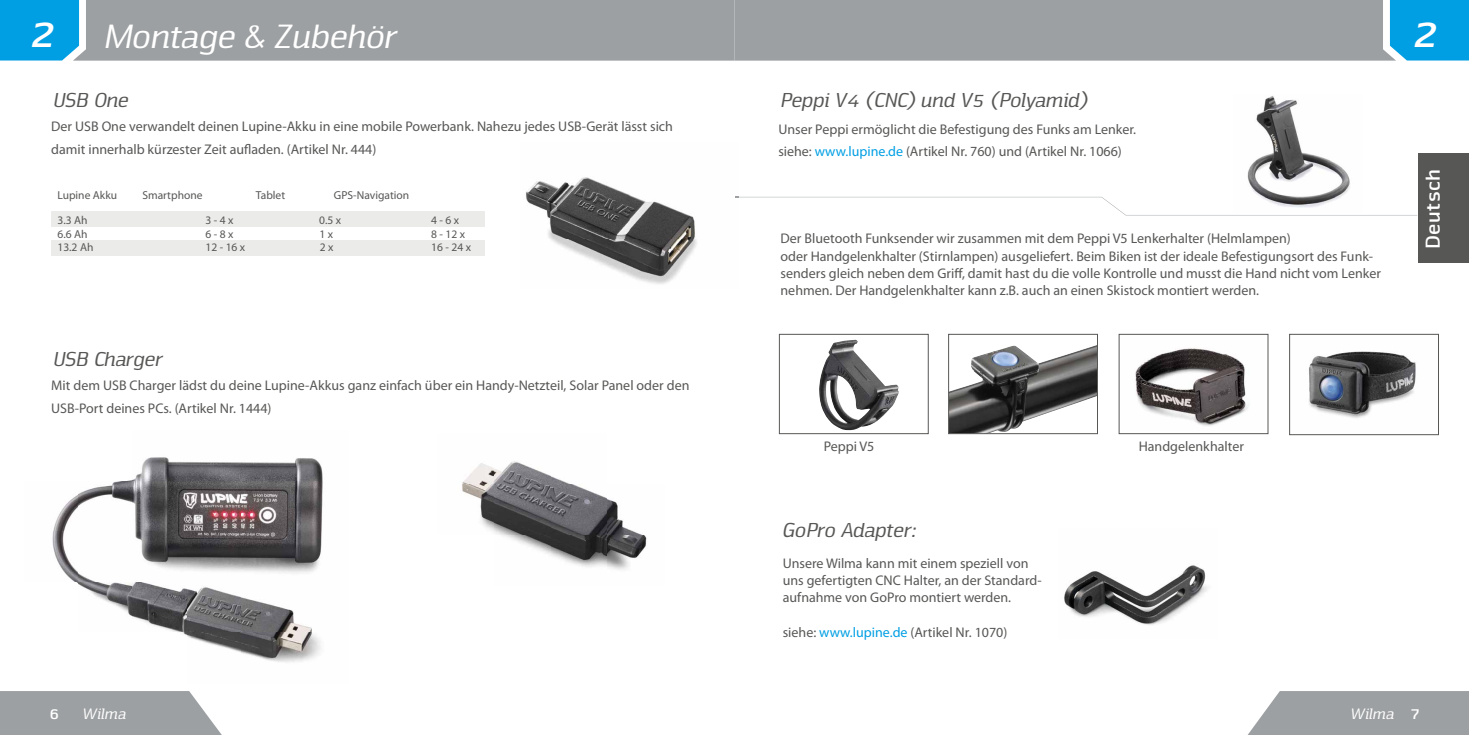
<style>
.page{position:relative;width:1469px;height:735px;background:#fff}
.page>*{position:absolute;margin:0;border:0;box-sizing:border-box;transform-origin:0 0}
.t1{font:italic 42px "Nuri Bold Slab";color:#fff}
.t2{font:italic 35px "Nuri Regular Slab";color:#fff}
.t3{font:italic 21px "Nuri Regular Slab";color:#575756}
.t4{font:700 21px "Nuri";letter-spacing:.015em;color:#fff}
.t5{font:italic 15.75px "Nuri Regular Slab";letter-spacing:.025em;color:#fff}
.t6{font:700 15.75px "Nuri";color:#fff}
.t7{font:14px/22.8px "Myriad Pro";color:#575756}
.t8{font:11.55px "Myriad Pro";color:#575756}
.s1{font-family:"Nuri Bold Slab";font-size:42px}
.s2{color:#009fe3}
.s3{font-family:"Nuri";font-weight:700;font-style:normal}
</style>
<div class="page">
<svg style="left:0;top:691px;width:221px;height:43px;background:#a4a6a8"></svg>
<svg style="left:1248px;top:691px;width:220px;height:43px;background:#a4a7a9"></svg>
<svg style="left:0;top:0;width:1468px;height:61px;background:#8ea1aa"></svg>
<div style="left:1418px;top:153px;width:50px;height:110px;background:#575756"></div>
<img style="left:1247px;top:96px;width:103px;height:101px">
<img style="left:1064px;top:565px;width:144px;height:60px">
<img style="left:950px;top:345px;width:145px;height:86px">
<div style="left:948px;top:334px;width:149px;height:99px;border:1px solid #575756"></div>
<img style="left:1309px;top:351px;width:107px;height:67px">
<div style="left:1289px;top:334px;width:149px;height:100px;border:1px solid #575756"></div>
<img style="left:819px;top:339px;width:80px;height:91px">
<div style="left:779px;top:334px;width:149px;height:99px;border:1px solid #575756"></div>
<img style="left:1135px;top:348px;width:114px;height:78px">
<div style="left:1118px;top:334px;width:150px;height:99px;border:1px solid #575756"></div>
<img style="left:526px;top:177px;width:212px;height:107px">
<svg style="left:735px;top:197px;width:606px;height:18px"></svg>
<img style="left:462px;top:461px;width:185px;height:109px">
<img style="left:52px;top:457px;width:271px;height:206px">
<div style="left:51px;top:212px;width:434px;height:15px;background:#ebebea"></div>
<div style="left:51px;top:240px;width:434px;height:15px;background:#ebebea"></div>
<h2 class="t2" style="left:30px;top:15px;width:365px"><span class="s1">2</span> Montage &amp; Zubehör</h2>
<h1 class="t1" style="left:1411px;top:7px;width:26px">2</h1>
<h3 class="t3" style="left:51px;top:87px;width:77px">USB One</h3>
<p class="t7" style="left:51px;top:115px;width:623px">Der USB One verwandelt deinen Lupine-Akku in eine mobile Powerbank. Nahezu jedes USB-Gerät lässt sich damit innerhalb kürzester Zeit aufladen. (Artikel Nr. 444)</p>
<p class="t8" style="left:57px;top:188px;width:61px">Lupine Akku</p>
<p class="t8" style="left:142px;top:188px;width:62px">Smartphone</p>
<p class="t8" style="left:256px;top:188px;width:31px">Tablet</p>
<p class="t8" style="left:334px;top:188px;width:77px">GPS-Navigation</p>
<p class="t8" style="left:57px;top:212px;width:32px">3.3 Ah</p>
<p class="t8" style="left:205px;top:212px;width:29px">3 - 4 x</p>
<p class="t8" style="left:319px;top:212px;width:23px">0.5 x</p>
<p class="t8" style="left:431px;top:212px;width:29px">4 - 6 x</p>
<p class="t8" style="left:57px;top:226px;width:32px">6.6 Ah</p>
<p class="t8" style="left:205px;top:226px;width:29px">6 - 8 x</p>
<p class="t8" style="left:319px;top:226px;width:15px">1 x</p>
<p class="t8" style="left:431px;top:226px;width:35px">8 - 12 x</p>
<p class="t8" style="left:57px;top:240px;width:37px">13.2 Ah</p>
<p class="t8" style="left:205px;top:240px;width:41px">12 - 16 x</p>
<p class="t8" style="left:320px;top:240px;width:15px">2 x</p>
<p class="t8" style="left:431px;top:240px;width:41px">16 - 24 x</p>
<h3 class="t3" style="left:51px;top:345px;width:111px">USB Charger</h3>
<p class="t7" style="left:51px;top:374px;width:639px">Mit dem USB Charger lädst du deine Lupine-Akkus ganz einfach über ein Handy-Netzteil, Solar Panel oder den<br>USB-Port deines PCs. (Artikel Nr. 1444)</p>
<h3 class="t3" style="left:778px;top:87px;width:309px">Peppi V4 (CNC) und V5 (Polyamid)</h3>
<p class="t7" style="left:778px;top:117px;width:359px">Unser Peppi ermöglicht die Befestigung des Funks am Lenker. siehe: <span class="s2">www.lupine.de</span> (Artikel Nr. 760) und (Artikel Nr. 1066)</p>
<p class="t7" style="left:780px;top:229px;width:602px;line-height:17.3px">Der Bluetooth Funksender wir zusammen mit dem Peppi V5 Lenkerhalter (Helmlampen)<br>oder Handgelenkhalter (Stirnlampen) ausgeliefert. Beim Biken ist der ideale Befestigungsort des Funk&shy;senders gleich neben dem Griff, damit hast du die volle Kontrolle und musst die Hand nicht vom Lenker nehmen. Der Handgelenkhalter kann z.B. auch an einen Skistock montiert werden.</p>
<h3 class="t4" style="left:1419px;top:250px;width:81px;rotate:-90deg">Deutsch</h3>
<p class="t7" style="left:823px;top:434px;width:52px">Peppi V5</p>
<p class="t7" style="left:1138px;top:434px;width:107px">Handgelenkhalter</p>
<h3 class="t3" style="left:780px;top:517px;width:135px">GoPro Adapter:</h3>
<p class="t7" style="left:782px;top:554px;width:260px;line-height:16.8px">Unsere Wilma kann mit einem speziell von uns gefertigten CNC Halter, an der Standard&shy;aufnahme von GoPro montiert werden.</p>
<p class="t7" style="left:782px;top:620px;width:226px">siehe: <span class="s2">www.lupine.de</span> (Artikel Nr. 1070)</p>
<p class="t6" style="left:49px;top:703px;width:11px">6</p>
<p class="t5" style="left:81px;top:703px;width:45px">Wilma</p>
<p class="t5" style="left:1349px;top:703px;width:72px">Wilma <span class="s3">7</span></p>
</div>
